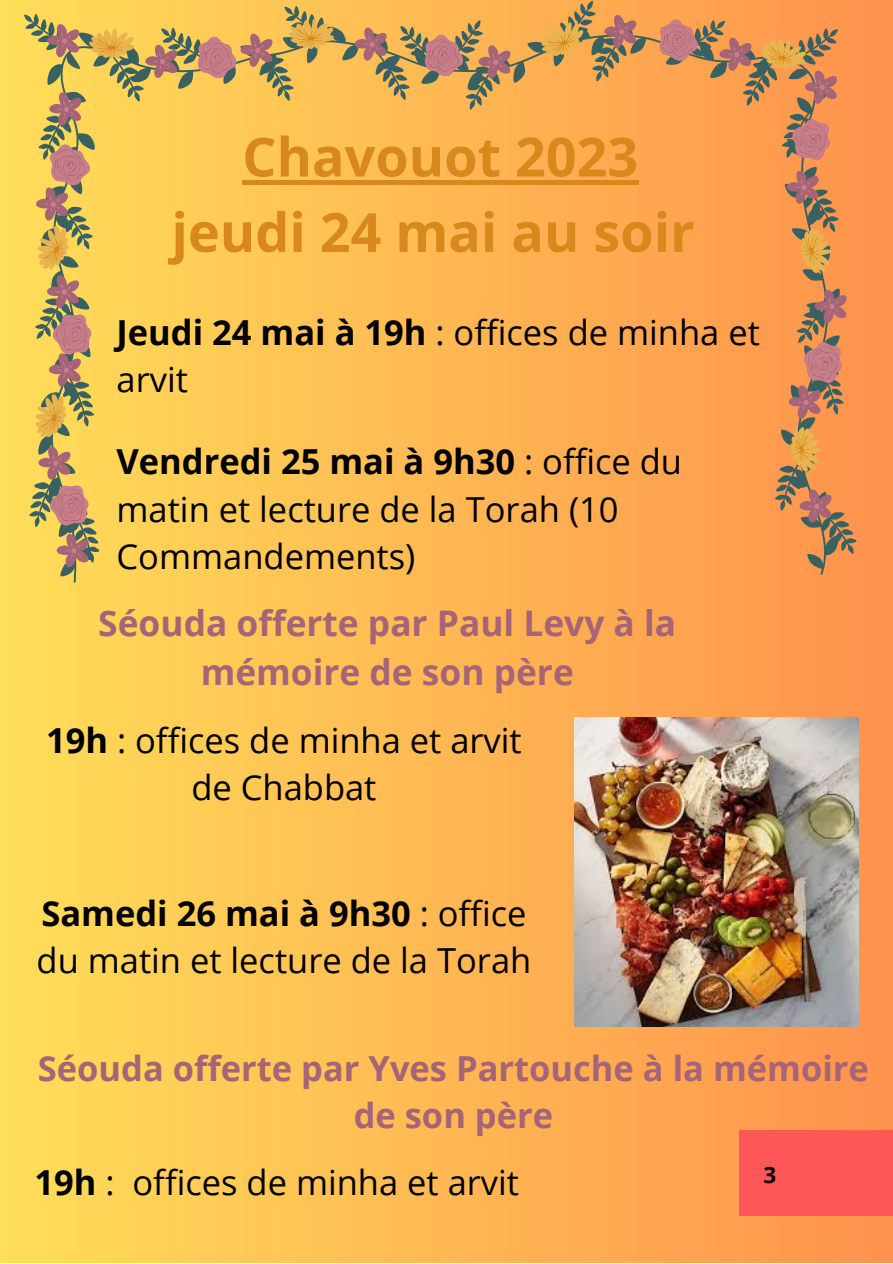
<style>
.page{position:relative;width:893px;height:1264px;background:#fff}
.page>*{position:absolute;margin:0;border:0;box-sizing:border-box;transform-origin:0 0}
.t1{font:700 54px "Open Sans";color:#d9881c}
.t2{font:700 35.25px/48.3px "Open Sans";color:#a66477;text-align:center}
.t3{font:34.5px/47.2px "Open Sans";color:#000}
.t4{font:700 34.5px/47.2px "Open Sans";color:#a66477;text-align:center}
.t5{font:700 22.5px "Open Sans";color:#000}
.s1{font-weight:700}
</style>
<div class="page">
<div style="left:0;top:0;width:892px;height:1262px;background:linear-gradient(to right,#ffde59,#fe924e)"></div>
<svg style="left:23px;top:0;width:835px;height:582px;background:#fcb853"></svg>
<svg style="left:36px;top:14px;width:812px;height:554px;background:#f2b554"></svg>
<svg style="left:45px;top:19px;width:797px;height:539px;background:#f2b055"></svg>
<hr style="left:242px;top:180px;width:396px;height:4px;background:#d9881c">
<img style="left:574px;top:717px;width:284px;height:309px">
<div style="left:738px;top:1130px;width:154px;height:85px;background:#ff5757"></div>
<p class="t1" style="left:242px;top:119px;width:397px">Chavouot 2023</p>
<p class="t1" style="left:171px;top:194px;width:524px">jeudi 24 mai au soir</p>
<p class="t3" style="left:116px;top:308px;width:645px"><span class="s1">Jeudi 24 mai à 19h</span> : offices de minha et arvit</p>
<p class="t3" style="left:116px;top:437px;width:567px"><span class="s1">Vendredi 25 mai à 9h30</span> : office du matin et lecture de la Torah (10<br>Commandements)</p>
<p class="t2" style="left:98px;top:598px;width:579px">Séouda offerte par Paul Levy à la mémoire de son père</p>
<p class="t3" style="left:46px;top:715px;width:477px;text-align:center"><span class="s1">19h</span> : offices de minha et arvit de Chabbat</p>
<p class="t3" style="left:37px;top:889px;width:496px"><span class="s1">Samedi 26 mai à 9h30</span> : office du matin et lecture de la Torah</p>
<p class="t4" style="left:38px;top:1043px;width:832px">Séouda offerte par Yves Partouche à la mémoire de son père</p>
<p class="t3" style="left:34px;top:1158px;width:486px"><span class="s1">19h</span> : offices de minha et arvit</p>
<p class="t5" style="left:763px;top:1158px;width:14px">3</p>
</div>
